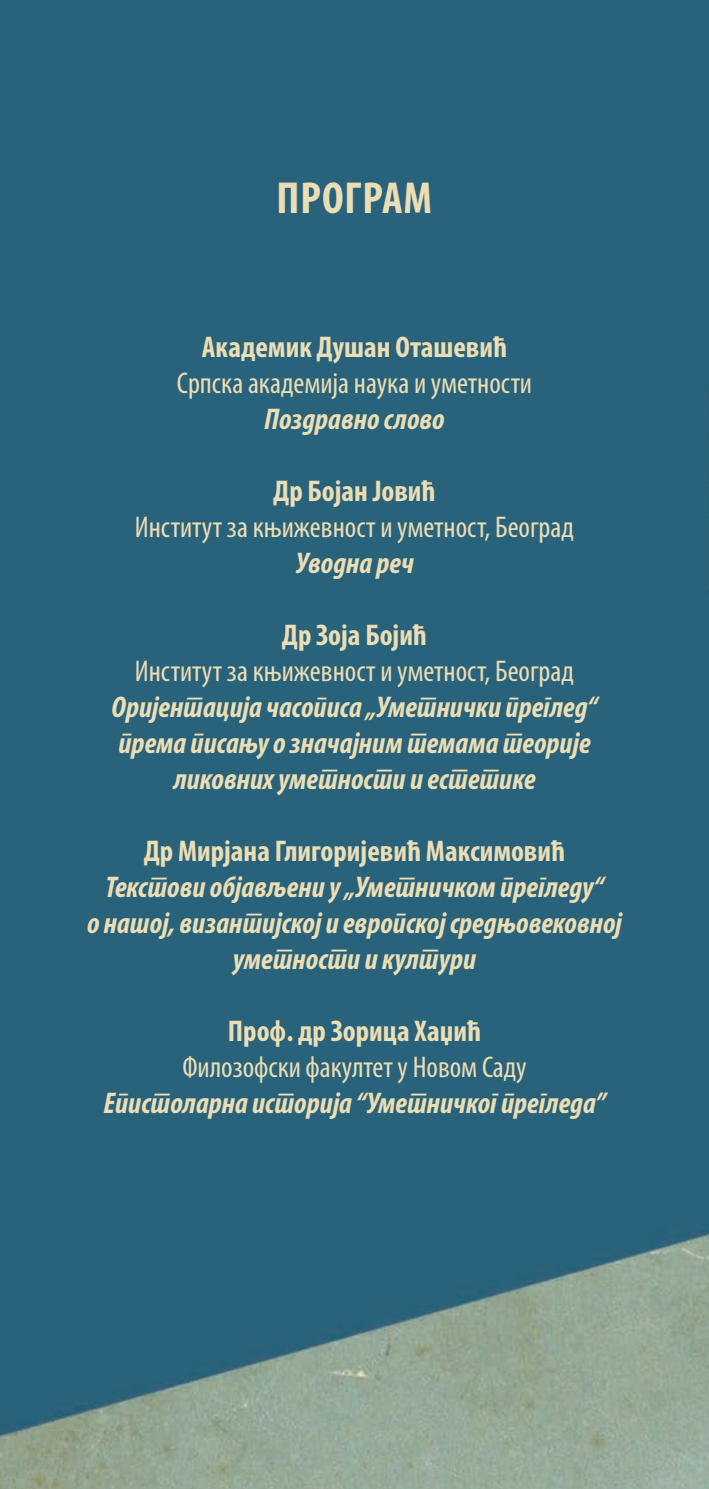
<style>
.page{position:relative;width:709px;height:1489px;background:#fff}
.page>*{position:absolute;margin:0;border:0;box-sizing:border-box;transform-origin:0 0}
.t1{font:700 condensed 45px "Myriad Pro";letter-spacing:.02em;color:#ebddb4}
.t2{font:italic 700 condensed 30px/36px "Myriad Pro";color:#ebddb4;text-align:center}
.t3{font:condensed 30px "Myriad Pro";color:#ebddb4}
.t4{font:700 condensed 30px "Myriad Pro";color:#ebddb4}
</style>
<div class="page">
<img style="left:0;top:0;width:709px;height:1488px">
<h1 class="t1" style="left:277px;top:170px;width:157px">Програм</h1>
<p class="t4" style="left:202px;top:328px;width:307px">Академик Душан Оташевић</p>
<p class="t3" style="left:177px;top:365px;width:357px">Српска академија наука и уметности</p>
<p class="t2" style="left:264px;top:400px;width:182px">Поздравно слово</p>
<p class="t4" style="left:273px;top:472px;width:164px">Др Бојан Јовић</p>
<p class="t3" style="left:135px;top:509px;width:440px">Институт за књижевност и уметност, Београд</p>
<p class="t2" style="left:295px;top:544px;width:120px">Уводна реч</p>
<p class="t4" style="left:282px;top:616px;width:146px">Др Зоја Бојић</p>
<p class="t3" style="left:135px;top:653px;width:440px">Институт за књижевност и уметност, Београд</p>
<p class="t2" style="left:112px;top:688px;width:487px">Оријентација часописа „Уметнички преглед“ према писању о значајним темама теорије ликовних уметности и естетике</p>
<p class="t4" style="left:144px;top:832px;width:423px">Др Мирјана Глигоријевић Максимовић</p>
<p class="t2" style="left:87px;top:868px;width:536px">Текстови објављени у „Уметничком прегледу“<br>о нашој, византијској и европској средњовековној уметности и култури</p>
<p class="t4" style="left:228px;top:1012px;width:255px">Проф. др Зорица Хаџић</p>
<p class="t3" style="left:182px;top:1049px;width:346px">Филозофски факултет у Новом Саду</p>
<p class="t2" style="left:103px;top:1084px;width:503px">Епистоларна историја “Уметничког прегледа”</p>
</div>
